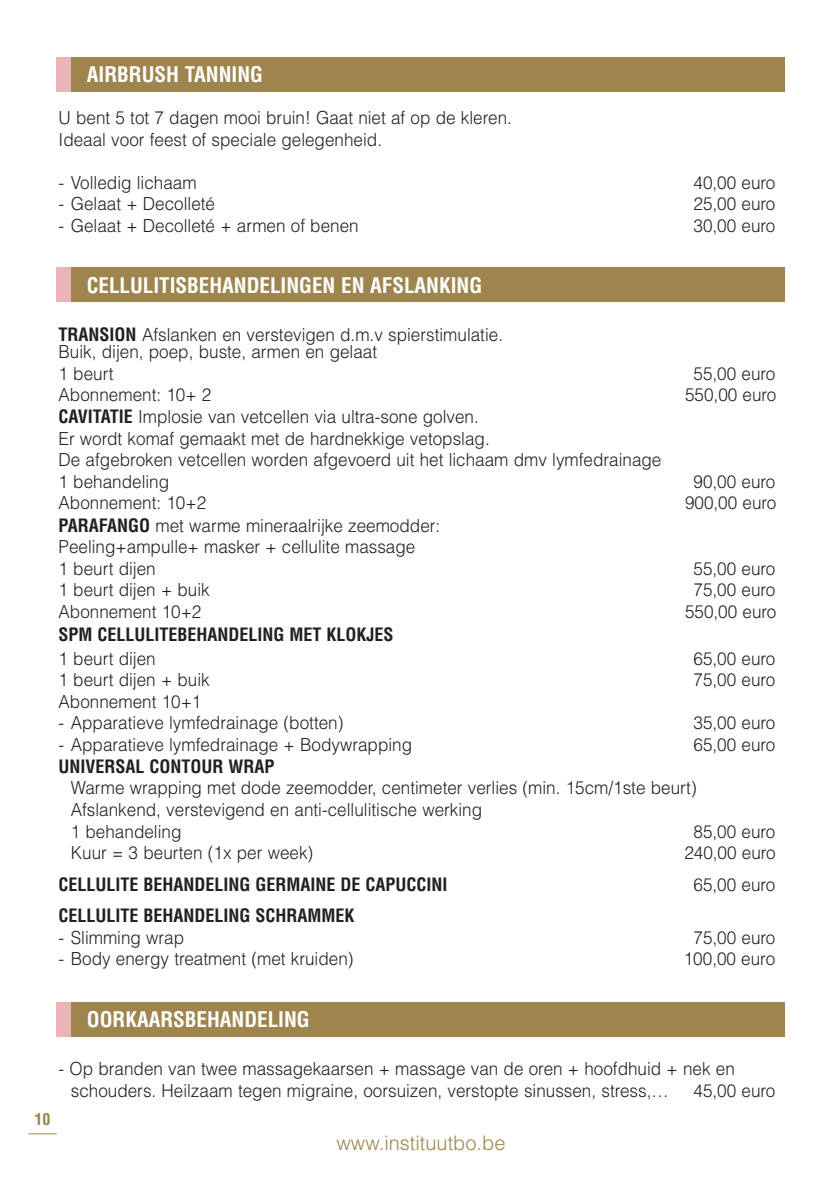
<style>
.page{position:relative;width:840px;height:1190px;background:#fff}
.page>*{position:absolute;margin:0;border:0;box-sizing:border-box;transform-origin:0 0}
.t1{font:700 condensed 21px "Helvetica";color:#fff}
.t2{font:300 20px "Helvetica";color:#9e854e}
.t3{font:300 18px/21.6px "Helvetica";color:#231f20;scale:.95 1}
.t4{font:700 condensed 18px "Helvetica";color:#231f20}
.t5{font:700 condensed 16px "Helvetica";color:#9e854e}
.s1{font-weight:700;font-stretch:condensed}
</style>
<div class="page">
<div style="left:57px;top:57px;width:728px;height:34px;background:#9e854e"></div>
<div style="left:57px;top:57px;width:14px;height:34px;background:#ebb5b8"></div>
<svg style="left:28px;top:1134px;width:29px;height:1px"></svg>
<div style="left:57px;top:268px;width:728px;height:34px;background:#9e854e"></div>
<div style="left:57px;top:268px;width:14px;height:34px;background:#ebb5b8"></div>
<div style="left:57px;top:1003px;width:728px;height:34px;background:#9e854e"></div>
<div style="left:57px;top:1003px;width:14px;height:34px;background:#ebb5b8"></div>
<p class="t1" style="left:87px;top:66px;width:178px">AIRBRUSH TANNING</p>
<p class="t3" style="left:59px;top:109px;width:479px">U bent 5 tot 7 dagen mooi bruin! Gaat niet af op de kleren.<br>Ideaal voor feest of speciale gelegenheid.</p>
<p class="t3" style="left:59px;top:173px;width:147px">- Volledig lichaam</p>
<p class="t3" style="left:694px;top:173px;width:88px">40,00 euro</p>
<p class="t3" style="left:59px;top:195px;width:166px">- Gelaat + Decolleté</p>
<p class="t3" style="left:694px;top:195px;width:88px">25,00 euro</p>
<p class="t3" style="left:59px;top:217px;width:318px">- Gelaat + Decolleté + armen of benen</p>
<p class="t3" style="left:694px;top:217px;width:88px">30,00 euro</p>
<p class="t1" style="left:87px;top:277px;width:397px">CELLULITISBEHANDELINGEN EN AFSLANKING</p>
<p class="t3" style="left:59px;top:328px;width:469px;line-height:16.8px"><span class="s1">TRANSION</span> Afslanken en verstevigen d.m.v spierstimulatie.<br>Buik, dijen, poep, buste, armen en gelaat</p>
<p class="t3" style="left:59px;top:364px;width:59px">1 beurt</p>
<p class="t3" style="left:694px;top:364px;width:88px">55,00 euro</p>
<p class="t3" style="left:59px;top:386px;width:162px">Abonnement: 10+ 2</p>
<p class="t3" style="left:685px;top:386px;width:98px">550,00 euro</p>
<p class="t3" style="left:59px;top:408px;width:636px"><span class="s1">CAVITATIE</span> Implosie van vetcellen via ultra-sone golven.<br>Er wordt komaf gemaakt met de hardnekkige vetopslag.<br>De afgebroken vetcellen worden afgevoerd uit het lichaam dmv lymfedrainage 1 behandeling</p>
<p class="t3" style="left:694px;top:472px;width:88px">90,00 euro</p>
<p class="t3" style="left:59px;top:494px;width:157px">Abonnement: 10+2</p>
<p class="t3" style="left:685px;top:494px;width:98px">900,00 euro</p>
<p class="t3" style="left:59px;top:516px;width:403px"><span class="s1">PARAFANGO</span> met warme mineraalrijke zeemodder:<br>Peeling+ampulle+ masker + cellulite massage<br>1 beurt dijen</p>
<p class="t3" style="left:694px;top:559px;width:88px">55,00 euro</p>
<p class="t3" style="left:59px;top:581px;width:161px">1 beurt dijen + buik</p>
<p class="t3" style="left:694px;top:581px;width:88px">75,00 euro</p>
<p class="t3" style="left:59px;top:602px;width:152px">Abonnement 10+2</p>
<p class="t3" style="left:685px;top:602px;width:98px">550,00 euro</p>
<p class="t4" style="left:59px;top:628px;width:336px">SPM CELLULITEBEHANDELING MET KLOKJES</p>
<p class="t3" style="left:59px;top:649px;width:104px">1 beurt dijen</p>
<p class="t3" style="left:694px;top:649px;width:88px">65,00 euro</p>
<p class="t3" style="left:59px;top:671px;width:161px">1 beurt dijen + buik</p>
<p class="t3" style="left:694px;top:671px;width:88px">75,00 euro</p>
<p class="t3" style="left:59px;top:692px;width:152px">Abonnement 10+1</p>
<p class="t3" style="left:59px;top:714px;width:301px">- Apparatieve lymfedrainage (botten)</p>
<p class="t3" style="left:694px;top:714px;width:88px">35,00 euro</p>
<p class="t3" style="left:59px;top:735px;width:374px">- Apparatieve lymfedrainage + Bodywrapping</p>
<p class="t3" style="left:694px;top:735px;width:88px">65,00 euro</p>
<p class="t4" style="left:59px;top:760px;width:217px">UNIVERSAL CONTOUR WRAP</p>
<p class="t3" style="left:71px;top:779px;width:660px">Warme wrapping met dode zeemodder, centimeter verlies (min. 15cm/1ste beurt)<br>Afslankend, verstevigend en anti-cellulitische werking<br>1 behandeling</p>
<p class="t3" style="left:694px;top:822px;width:88px">85,00 euro</p>
<p class="t3" style="left:71px;top:844px;width:257px">Kuur = 3 beurten (1x per week)</p>
<p class="t3" style="left:684px;top:844px;width:98px">240,00 euro</p>
<p class="t4" style="left:59px;top:877px;width:390px">CELLULITE BEHANDELING GERMAINE DE CAPUCCINI</p>
<p class="t3" style="left:694px;top:875px;width:88px">65,00 euro</p>
<p class="t4" style="left:59px;top:909px;width:297px">CELLULITE BEHANDELING SCHRAMMEK</p>
<p class="t3" style="left:59px;top:928px;width:134px">- Slimming wrap</p>
<p class="t3" style="left:694px;top:928px;width:88px">75,00 euro</p>
<p class="t3" style="left:59px;top:950px;width:312px">- Body energy treatment (met kruiden)</p>
<p class="t3" style="left:684px;top:950px;width:98px">100,00 euro</p>
<p class="t1" style="left:87px;top:1012px;width:224px">OORKAARSBEHANDELING</p>
<p class="t5" style="left:35px;top:1113px;width:17px">10</p>
<p class="t3" style="left:71px;top:1060px;width:701px;text-indent:-12px">- Op branden van twee massagekaarsen + massage van de oren + hoofdhuid + nek en schouders. Heilzaam tegen migraine, oorsuizen, verstopte sinussen, stress,…</p>
<p class="t3" style="left:694px;top:1081px;width:88px">45,00 euro</p>
<p class="t2" style="left:337px;top:1136px;width:170px">www.instituutbo.be</p>
</div>
